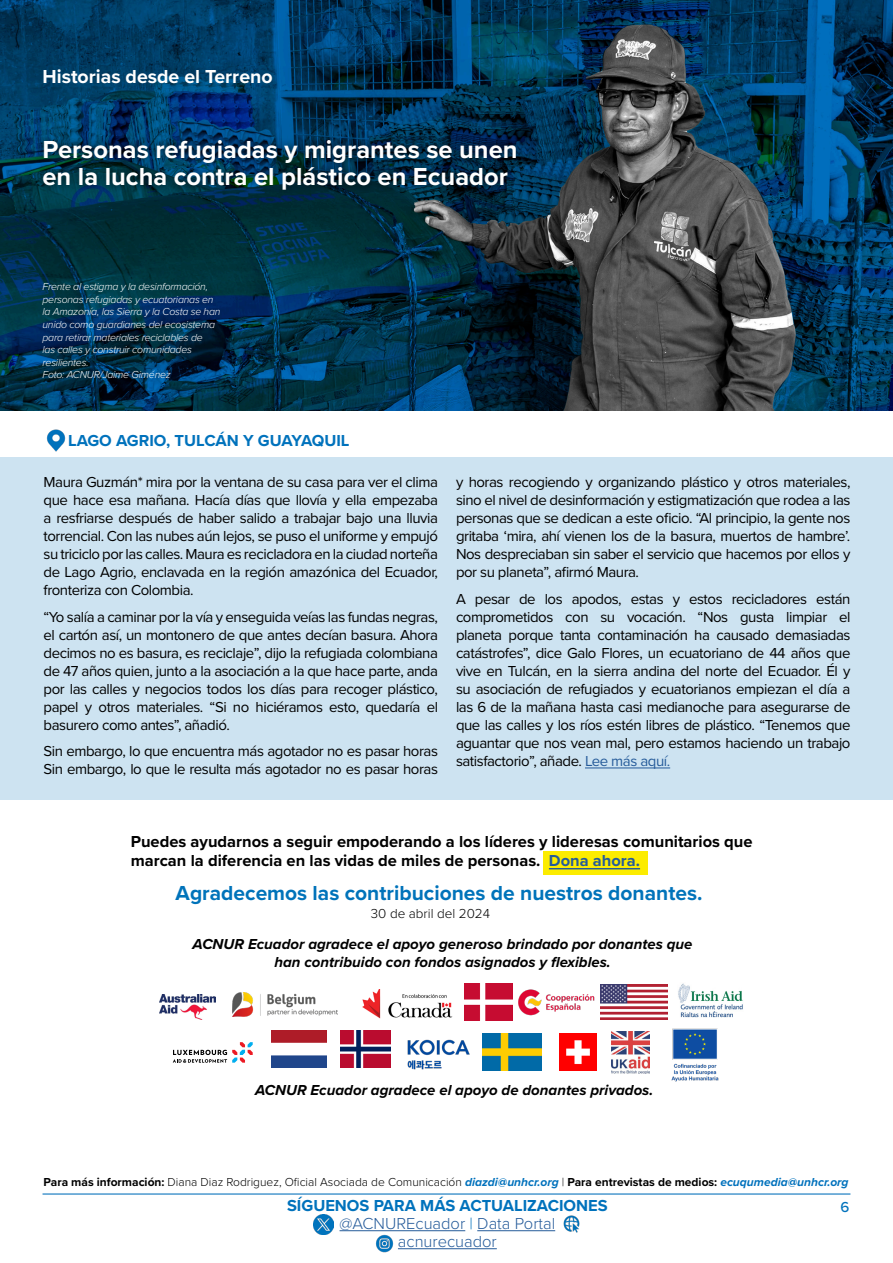
<style>
.page{position:relative;width:893px;height:1263px;background:#fff}
.page>*{position:absolute;margin:0;border:0;box-sizing:border-box;transform-origin:0 0}
.t1{font:700 25.5px/27px "Proxima Nova";color:#fff}
.t2{font:700 21px "Proxima Nova";color:#0073ba}
.t3{font:700 19.5px "Proxima Nova";color:#fff}
.t4{font:700 16.5px/19.5px "Proxima Nova";color:#000}
.t5{font:700 16.5px "Proxima Nova";color:#0072bc}
.t6{font:300 16.5px "Proxima Nova";color:#255b9a}
.t7{font:15px/18px "Proxima Nova";letter-spacing:-.03em;color:#000;text-align:justify}
.t8{font:italic 700 15px "Proxima Nova";color:#000}
.t9{font:500 15px "Proxima Nova";color:#0172bc}
.t10{font:300 13.5px "Proxima Nova";color:#000}
.t11{font:300 12px "Proxima Nova";color:#000}
.t12{font:italic 300 10.5px/12.6px "Proxima Nova";letter-spacing:-.02em;color:#fff}
.s1{color:#255b9a}
.s2{font-weight:700}
.s3{font-weight:700;font-style:italic;color:#0071bc}
.s4{color:#0072bc}
</style>
<div class="page">
<hr style="left:43px;top:1193px;width:807px;height:1px;background:#0e76bd">
<div style="left:543px;top:851px;width:105px;height:23px;background:#fcec00"></div>
<hr style="left:549px;top:868px;width:91px;height:1px;background:#255b9a">
<hr style="left:340px;top:1230px;width:125px;height:1px;background:#255b9a">
<hr style="left:477px;top:1230px;width:78px;height:1px;background:#255b9a">
<hr style="left:398px;top:1248px;width:99px;height:1px;background:#255b9a">
<img style="left:376px;top:1234px;width:18px;height:18px">
<img style="left:671px;top:1028px;width:48px;height:54px">
<img style="left:464px;top:983px;width:131px;height:38px">
<img style="left:159px;top:994px;width:56px;height:25px">
<img style="left:232px;top:992px;width:105px;height:24px">
<img style="left:678px;top:983px;width:65px;height:35px">
<img style="left:271px;top:1031px;width:55px;height:36px">
<img style="left:340px;top:1031px;width:51px;height:36px">
<img style="left:483px;top:1033px;width:59px;height:37px">
<img style="left:560px;top:1033px;width:36px;height:37px">
<img style="left:601px;top:984px;width:67px;height:35px">
<img style="left:407px;top:1039px;width:63px;height:31px">
<img style="left:362px;top:990px;width:91px;height:29px">
<img style="left:612px;top:1031px;width:37px;height:42px">
<svg style="left:173px;top:1042px;width:80px;height:21px"></svg>
<img style="left:0;top:0;width:893px;height:410px">
<div style="left:0;top:457px;width:893px;height:342px;background:#cde3f1"></div>
<hr style="left:585px;top:767px;width:85px;height:1px;background:#255b9a">
<img style="left:46px;top:429px;width:20px;height:23px">
<div style="left:35px;top:132px;width:489px;height:65px;background:#000;opacity:.75"></div>
<img style="left:314px;top:1214px;width:20px;height:20px">
<img style="left:563px;top:1215px;width:17px;height:18px">
<p class="t3" style="left:43px;top:62px;width:232px">Historias desde el Terreno</p>
<p class="t1" style="left:43px;top:135px;width:477px">Personas refugiadas y migrantes se unen en la lucha contra el plástico en Ecuador</p>
<p class="t12" style="left:43px;top:281px;width:179px">Frente al estigma y la desinformación, personas refugiadas y ecuatorianas en la Amazonía, las Sierra y la Costa se han unido como guardianes del ecosistema para retirar materiales reciclables de<br>las calles y construir comunidades resilientes.</p>
<p class="t12" style="left:43px;top:369px;width:130px">Foto: ACNUR/Jaime Giménez</p>
<p class="t5" style="left:68px;top:428px;width:283px">LAGO AGRIO, TULCÁN Y GUAYAQUIL</p>
<p class="t7" style="left:44px;top:472px;width:396px">Maura Guzmán* mira por la ventana de su casa para ver el clima que hace esa mañana. Hacía días que llovía y ella empezaba a resfriarse después de haber salido a trabajar bajo una lluvia torrencial. Con las nubes aún lejos, se puso el uniforme y empujó su triciclo por las calles. Maura es recicladora en la ciudad norteña de Lago Agrio, enclavada en la región amazónica del Ecuador, fronteriza con Colombia.</p>
<p class="t7" style="left:44px;top:607px;width:396px">“Yo salía a caminar por la vía y enseguida veías las fundas negras, el cartón así, un montonero de que antes decían basura. Ahora decimos no es basura, es reciclaje”, dijo la refugiada colombiana de 47 años quien, junto a la asociación a la que hace parte, anda por las calles y negocios todos los días para recoger plástico, papel y otros materiales. “Si no hiciéramos esto, quedaría el basurero como antes”, añadió.</p>
<p class="t7" style="left:44px;top:741px;width:396px">Sin embargo, lo que encuentra más agotador no es pasar horas<br>Sin embargo, lo que le resulta más agotador no es pasar horas</p>
<p class="t7" style="left:456px;top:472px;width:396px">y horas recogiendo y organizando plástico y otros materiales, sino el nivel de desinformación y estigmatización que rodea a las personas que se dedican a este oficio. “Al principio, la gente nos gritaba ‘mira, ahí vienen los de la basura, muertos de hambre’.<br>Nos despreciaban sin saber el servicio que hacemos por ellos y por su planeta”, afirmó Maura.</p>
<p class="t7" style="left:456px;top:589px;width:396px">A pesar de los apodos, estas y estos recicladores están comprometidos con su vocación. “Nos gusta limpiar el planeta porque tanta contaminación ha causado demasiadas catástrofes”, dice Galo Flores, un ecuatoriano de 44 años que vive en Tulcán, en la sierra andina del norte del Ecuador. Él y su asociación de refugiados y ecuatorianos empiezan el día a las 6 de la mañana hasta casi medianoche para asegurarse de que las calles y los ríos estén libres de plástico. “Tenemos que aguantar que nos vean mal, pero estamos haciendo un trabajo satisfactorio”, añade. <span class="s1">Lee más aquí.</span></p>
<p class="t4" style="left:131px;top:831px;width:623px">Puedes ayudarnos a seguir empoderando a los líderes y lideresas comunitarios que marcan la diferencia en las vidas de miles de personas. <span class="s1">Dona ahora.</span></p>
<p class="t2" style="left:176px;top:877px;width:528px">Agradecemos las contribuciones de nuestros donantes.</p>
<p class="t10" style="left:371px;top:906px;width:121px">30 de abril del 2024</p>
<p class="t8" style="left:193px;top:935px;width:501px">ACNUR Ecuador agradece el apoyo generoso brindado por donantes que</p>
<p class="t8" style="left:274px;top:953px;width:338px">han contribuido con fondos asignados y flexibles.</p>
<p class="t8" style="left:255px;top:1081px;width:400px">ACNUR Ecuador agradece el apoyo de donantes privados.</p>
<p class="t11" style="left:44px;top:1175px;width:806px"><span class="s2">Para más información:</span> Diana Diaz Rodriguez, Oficial Asociada de Comunicación <span class="s3">diazdi@unhcr.org</span> | <span class="s2">Para entrevistas de medios:</span> <span class="s3">ecuqumedia@unhcr.org</span></p>
<p class="t5" style="left:287px;top:1193px;width:322px">SÍGUENOS PARA MÁS ACTUALIZACIONES</p>
<p class="t6" style="left:340px;top:1213px;width:217px">@ACNUREcuador <span class="s4">|</span> Data Portal</p>
<p class="t6" style="left:398px;top:1231px;width:100px">acnurecuador</p>
<p class="t9" style="left:840px;top:1198px;width:10px">6</p>
</div>
